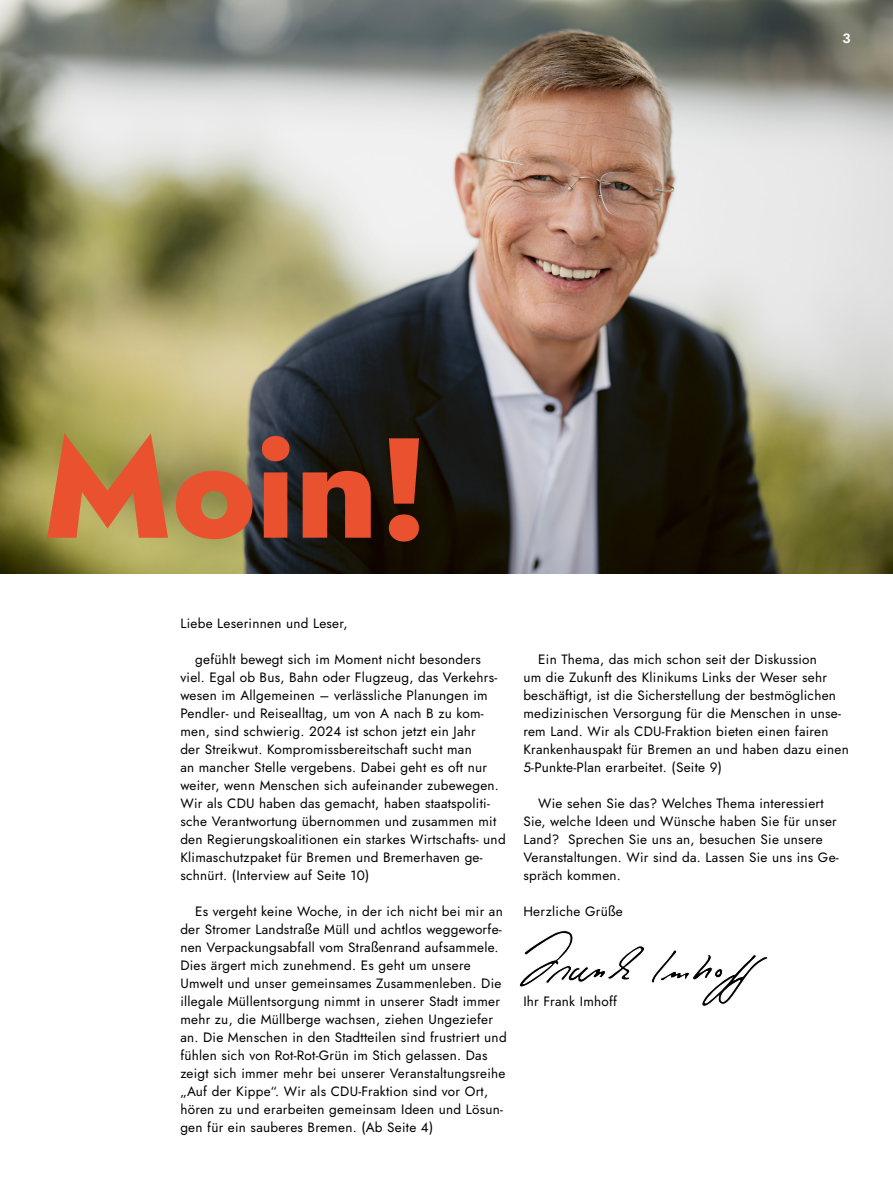
<style>
.page{position:relative;width:893px;height:1191px;background:#fff}
.page>*{position:absolute;margin:0;border:0;box-sizing:border-box;transform-origin:0 0}
.t1{font:800 141.9px "Jost";color:#e9512f}
.t2{font:13.5px/18px "Jost";letter-spacing:.02em;color:#000}
.t3{font:600 13.5px "Jost";color:#fff}
</style>
<div class="page">
<img style="left:0;top:0;width:893px;height:574px">
<svg style="left:519px;top:930px;width:126px;height:57px"></svg>
<svg style="left:651px;top:950px;width:117px;height:56px"></svg>
<p class="t3" style="left:842px;top:29px;width:10px">3</p>
<h1 class="t1" style="left:43px;top:391px;width:388px">Moin!</h1>
<p class="t2" style="left:180px;top:614px;width:169px">Liebe Leserinnen und Leser,</p>
<p class="t2" style="left:180px;top:650px;width:327px;text-indent:15px">gefühlt bewegt sich im Moment nicht besonders viel. Egal ob Bus, Bahn oder Flugzeug, das Verkehrs&shy;wesen im Allgemeinen – verlässliche Planungen im Pendler- und Reisealltag, um von A nach B zu kom&shy;men, sind schwierig. 2024 ist schon jetzt ein Jahr<br>der Streikwut. Kompromissbereitschaft sucht man<br>an mancher Stelle vergebens. Dabei geht es oft nur weiter, wenn Menschen sich aufeinander zubewegen.<br>Wir als CDU haben das gemacht, haben staatspoliti&shy;sche Verantwortung übernommen und zusammen mit den Regierungskoalitionen ein starkes Wirtschafts- und Klimaschutzpaket für Bremen und Bremerhaven ge&shy;schnürt. (Interview auf Seite 10)</p>
<p class="t2" style="left:180px;top:902px;width:328px;text-indent:15px">Es vergeht keine Woche, in der ich nicht bei mir an der Stromer Landstraße Müll und achtlos weggeworfe&shy;nen Verpackungsabfall vom Straßenrand aufsammele.<br>Dies ärgert mich zunehmend. Es geht um unsere Umwelt und unser gemeinsames Zusammenleben. Die illegale Müllentsorgung nimmt in unserer Stadt immer mehr zu, die Müllberge wachsen, ziehen Ungeziefer an. Die Menschen in den Stadtteilen sind frustriert und fühlen sich von Rot-Rot-Grün im Stich gelassen. Das zeigt sich immer mehr bei unserer Veranstaltungsreihe „Auf der Kippe“. Wir als CDU-Fraktion sind vor Ort, hören zu und erarbeiten gemeinsam Ideen und Lösun&shy;gen für ein sauberes Bremen. (Ab Seite 4)</p>
<p class="t2" style="left:523px;top:650px;width:327px;text-indent:15px">Ein Thema, das mich schon seit der Diskussion<br>um die Zukunft des Klinikums Links der Weser sehr beschäftigt, ist die Sicherstellung der bestmöglichen medizinischen Versorgung für die Menschen in unse&shy;rem Land. Wir als CDU-Fraktion bieten einen fairen Krankenhauspakt für Bremen an und haben dazu einen 5-Punkte-Plan erarbeitet. (Seite 9)</p>
<p class="t2" style="left:523px;top:794px;width:317px;text-indent:15px">Wie sehen Sie das? Welches Thema interessiert Sie, welche Ideen und Wünsche haben Sie für unser Land? Sprechen Sie uns an, besuchen Sie unsere Veranstaltungen. Wir sind da. Lassen Sie uns ins Ge&shy;spräch kommen.</p>
<p class="t2" style="left:523px;top:902px;width:101px">Herzliche Grüße</p>
<p class="t2" style="left:523px;top:992px;width:95px">Ihr Frank Imhoff</p>
</div>
